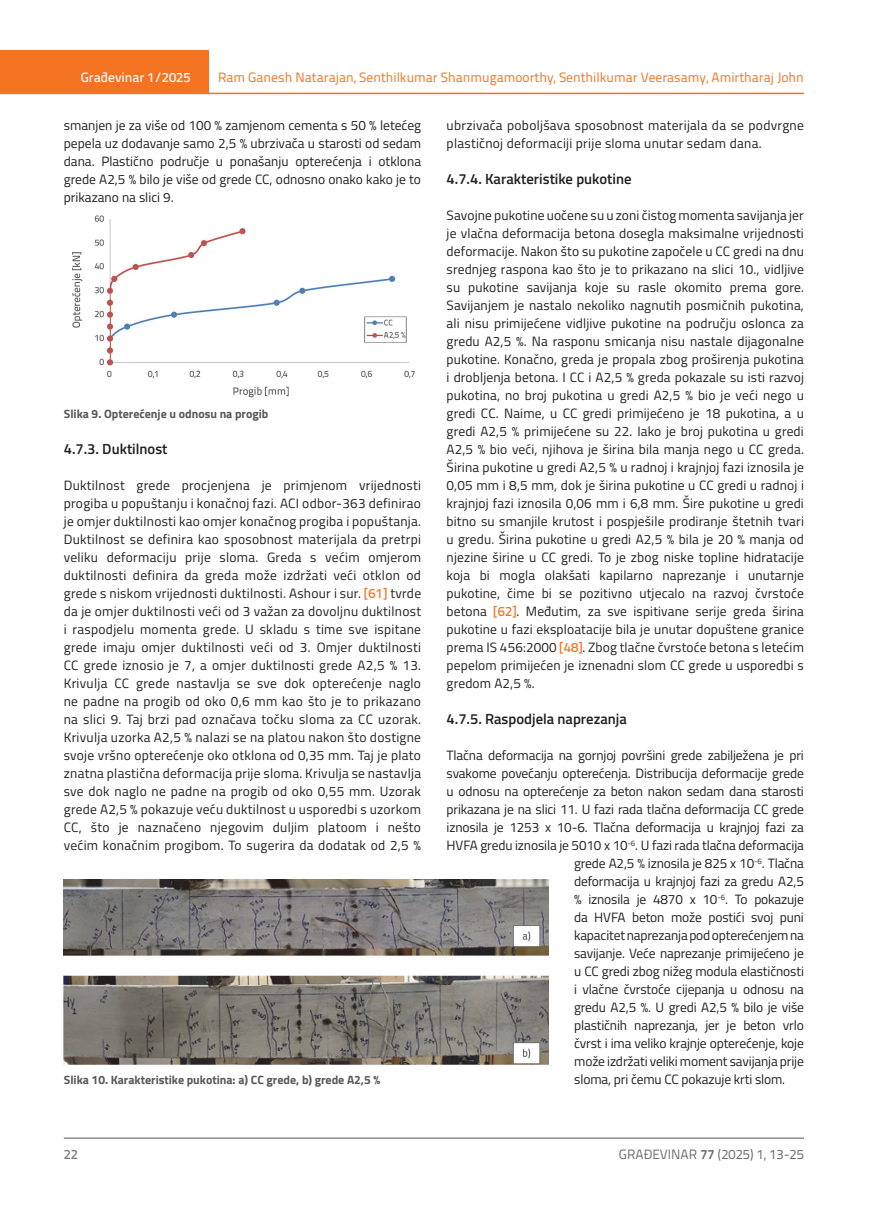
<style>
.page{position:relative;width:872px;height:1212px;background:#fff}
.page>*{position:absolute;margin:0;border:0;box-sizing:border-box;transform-origin:0 0}
.t1{font:600 14.7px "Titillium";color:#231f20}
.t2{font:13.5px/18px "Titillium";letter-spacing:-.01em;color:#231f20;text-align:justify}
.t3{font:13.5px/18px "Titillium";letter-spacing:.02em;color:#231f20}
.t4{font:13.5px "Titillium Text 22 L";color:#f47321}
.t5{font:13.5px "Titillium Text 22 L";color:#6c6d70}
.t6{font:500 13.5px "Titillium Text 22 L";color:#fff}
.t7{font:500 13.5px "Titillium Text 22 L";color:#787a7d}
.t8{font:700 12px "Titillium";color:#57585a}
.s1{font-family:"Titillium Text 22 L";font-weight:500;color:#f47321}
.s2{font-weight:700}
</style>
<div class="page">
<div style="left:0;top:50px;width:208px;height:44px;background:#f47321"></div>
<hr style="left:0;top:93px;width:804px;height:1px;background:#f47321">
<hr style="left:64px;top:1138px;width:740px;height:1px;background:#57585a">
<img style="left:72px;top:215px;width:343px;height:183px">
<img style="left:64px;top:879px;width:484px;height:185px">
<p class="t6" style="left:81px;top:67px;width:111px">Građevinar 1/2025</p>
<p class="t4" style="left:218px;top:68px;width:587px">Ram Ganesh Natarajan, Senthilkumar Shanmugamoorthy, Senthilkumar Veerasamy, Amirtharaj John</p>
<p class="t2" style="left:64px;top:115px;width:359px">smanjen je za više od 100 % zamjenom cementa s 50 % letećeg pepela uz dodavanje samo 2,5 % ubrzivača u starosti od sedam dana. Plastično područje u ponašanju opterećenja i otklona grede A2,5 % bilo je više od grede CC, odnosno onako kako je to prikazano na slici 9.</p>
<p class="t8" style="left:64px;top:404px;width:206px">Slika 9. Opterećenje u odnosu na progib</p>
<p class="t1" style="left:64px;top:438px;width:105px">4.7.3. Duktilnost</p>
<p class="t2" style="left:64px;top:475px;width:359px">Duktilnost grede procjenjena je primjenom vrijednosti progiba u popuštanju i konačnoj fazi. ACI odbor-363 definirao je omjer duktilnosti kao omjer konačnog progiba i popuštanja.<br>Duktilnost se definira kao sposobnost materijala da pretrpi veliku deformaciju prije sloma. Greda s većim omjerom duktilnosti definira da greda može izdržati veći otklon od grede s niskom vrijednosti duktilnosti. Ashour i sur. <span class="s1">[61]</span> tvrde da je omjer duktilnosti veći od 3 važan za dovoljnu duktilnost i raspodjelu momenta grede. U skladu s time sve ispitane grede imaju omjer duktilnosti veći od 3. Omjer duktilnosti CC grede iznosio je 7, a omjer duktilnosti grede A2,5 % 13.<br>Krivulja CC grede nastavlja se sve dok opterećenje naglo ne padne na progib od oko 0,6 mm kao što je to prikazano na slici 9. Taj brzi pad označava točku sloma za CC uzorak.<br>Krivulja uzorka A2,5 % nalazi se na platou nakon što dostigne svoje vršno opterećenje oko otklona od 0,35 mm. Taj je plato znatna plastična deformacija prije sloma. Krivulja se nastavlja sve dok naglo ne padne na progib od oko 0,55 mm. Uzorak grede A2,5 % pokazuje veću duktilnost u usporedbi s uzorkom CC, što je naznačeno njegovim duljim platoom i nešto većim konačnim progibom. To sugerira da dodatak od 2,5 %</p>
<p class="t3" style="left:446px;top:115px;width:359px">ubrzivača poboljšava sposobnost materijala da se podvrgne plastičnoj deformaciji prije sloma unutar sedam dana.</p>
<p class="t1" style="left:446px;top:167px;width:186px">4.7.4. Karakteristike pukotine</p>
<p class="t2" style="left:446px;top:205px;width:359px">Savojne pukotine uočene su u zoni čistog momenta savijanja jer je vlačna deformacija betona dosegla maksimalne vrijednosti deformacije. Nakon što su pukotine započele u CC gredi na dnu srednjeg raspona kao što je to prikazano na slici 10., vidljive su pukotine savijanja koje su rasle okomito prema gore.<br>Savijanjem je nastalo nekoliko nagnutih posmičnih pukotina, ali nisu primijećene vidljive pukotine na području oslonca za gredu A2,5 %. Na rasponu smicanja nisu nastale dijagonalne pukotine. Konačno, greda je propala zbog proširenja pukotina i drobljenja betona. I CC i A2,5 % greda pokazale su isti razvoj pukotina, no broj pukotina u gredi A2,5 % bio je veći nego u gredi CC. Naime, u CC gredi primijećeno je 18 pukotina, a u gredi A2,5 % primijećene su 22. Iako je broj pukotina u gredi A2,5 % bio veći, njihova je širina bila manja nego u CC greda.<br>Širina pukotine u gredi A2,5 % u radnoj i krajnjoj fazi iznosila je 0,05 mm i 8,5 mm, dok je širina pukotine u CC gredi u radnoj i krajnjoj fazi iznosila 0,06 mm i 6,8 mm. Šire pukotine u gredi bitno su smanjile krutost i pospješile prodiranje štetnih tvari u gredu. Širina pukotine u gredi A2,5 % bila je 20 % manja od njezine širine u CC gredi. To je zbog niske topline hidratacije koja bi mogla olakšati kapilarno naprezanje i unutarnje pukotine, čime bi se pozitivno utjecalo na razvoj čvrstoće betona <span class="s1">[62]</span>. Međutim, za sve ispitivane serije greda širina pukotine u fazi eksploatacije bila je unutar dopuštene granice prema IS 456:2000 <span class="s1">[48]</span>. Zbog tlačne čvrstoće betona s letećim pepelom primijećen je iznenadni slom CC grede u usporedbi s gredom A2,5 %.</p>
<p class="t1" style="left:446px;top:708px;width:182px">4.7.5. Raspodjela naprezanja</p>
<p class="t2" style="left:446px;top:746px;width:359px;text-align:right">Tlačna deformacija na gornjoj površini grede zabilježena je pri svakome povećanju opterećenja. Distribucija deformacije grede u odnosu na opterećenje za beton nakon sedam dana starosti prikazana je na slici 11. U fazi rada tlačna deformacija CC grede iznosila je 1253 x 10-6. Tlačna deformacija u krajnjoj fazi za HVFA gredu iznosila je 5010 x 10<sup>-6</sup>. U fazi rada tlačna deformacija grede A2,5 % iznosila je 825 x 10<sup>-6</sup>. Tlačna<br>deformacija u krajnjoj fazi za gredu A2,5<br>% iznosila je 4870 x 10<sup>-6</sup>. To pokazuje<br>da HVFA beton može postići svoj puni<br>kapacitet naprezanja pod opterećenjem na<br>savijanje. Veće naprezanje primijećeno je<br>u CC gredi zbog nižeg modula elastičnosti<br>i vlačne čvrstoće cijepanja u odnosu na<br>gredu A2,5 %. U gredi A2,5 % bilo je više<br>plastičnih naprezanja, jer je beton vrlo<br>čvrst i ima veliko krajnje opterećenje, koje<br>može izdržati veliki moment savijanja prije</p>
<p class="t8" style="left:64px;top:1071px;width:318px">Slika 10. Karakteristike pukotina: a) CC grede, b) grede A2,5 %</p>
<p class="t2" style="left:574px;top:1070px;width:212px">sloma, pri čemu CC pokazuje krti slom.</p>
<p class="t7" style="left:64px;top:1144px;width:16px">22</p>
<p class="t5" style="left:619px;top:1144px;width:186px">GRAĐEVINAR <span class="s2">77</span> (2025) 1, 13-25</p>
</div>
